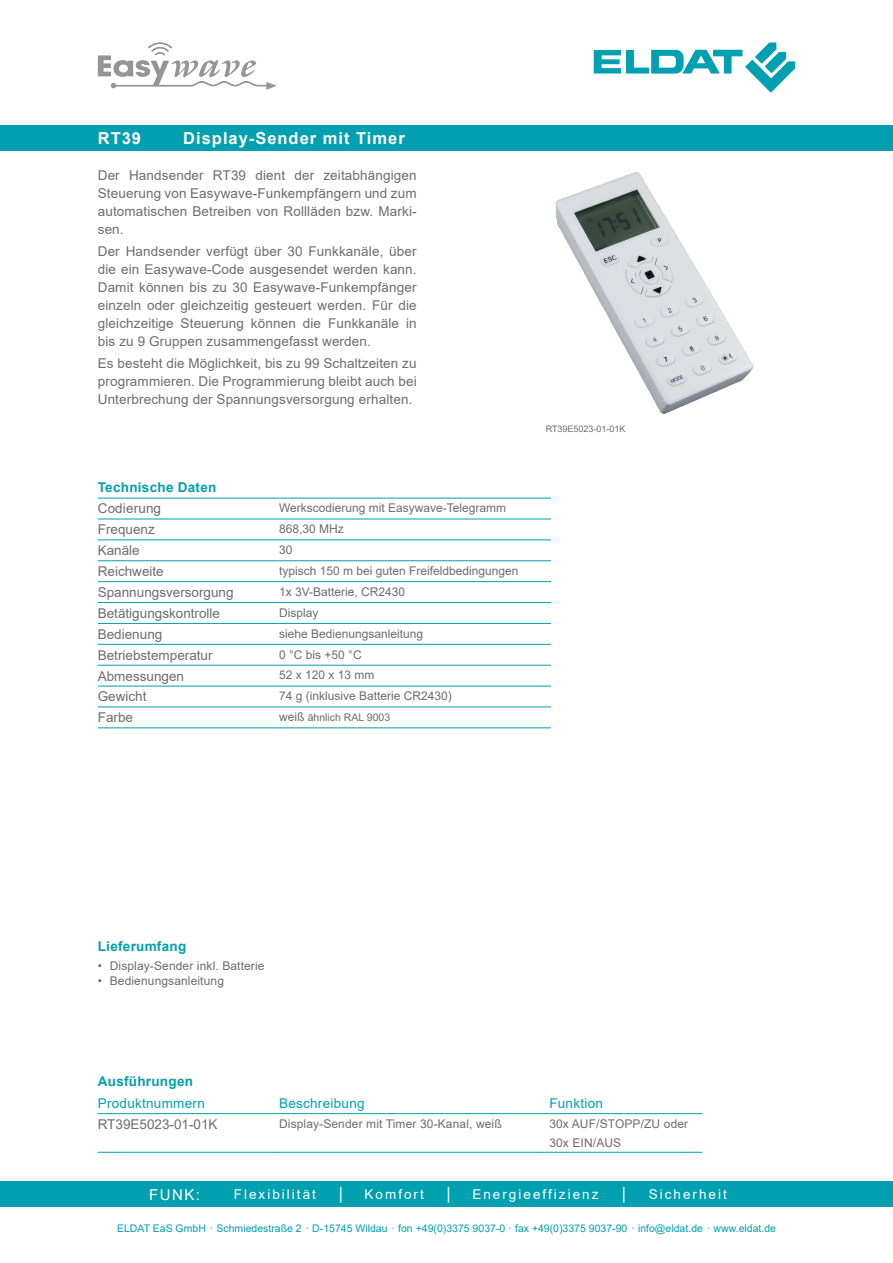
<style>
.page{position:relative;width:893px;height:1263px;background:#fff}
.page>*{position:absolute;margin:0;border:0;box-sizing:border-box;transform-origin:0 0}
.t1{font:700 16.5px "Arial";letter-spacing:.06em;color:#fff}
.t2{font:16.5px "Arial";color:#fff}
.t3{font:15px "Arial";color:#fff}
.t4{font:13.5px/18px "Arial";letter-spacing:.01em;color:#6c6d70;text-align:justify}
.t5{font:13.5px "Arial";letter-spacing:.15em;color:#fff}
.t6{font:700 13.5px "Arial";letter-spacing:.02em;color:#00a0b0}
.t7{font:13.5px "Arial";letter-spacing:.02em;color:#00a0b0}
.t8{font:12px/19.2px "Arial";color:#6c6d70}
.t9{font:10.5px "Arial";color:#00a0b0}
.t10{font:10.5px "Arial";color:#6c6d70}
.t11{font:9px "Arial";color:#6c6d70}
.s1{font-size:12px}
</style>
<div class="page">
<div style="left:0;top:1181px;width:893px;height:26px;background:#00a0b0"></div>
<div style="left:0;top:125px;width:893px;height:26px;background:#00a0b0"></div>
<svg style="left:594px;top:43px;width:201px;height:50px"></svg>
<svg style="left:98px;top:43px;width:179px;height:47px"></svg>
<hr style="left:98px;top:498px;width:181px;height:1px;background:#00a0b0">
<hr style="left:279px;top:498px;width:272px;height:1px;background:#00a0b0">
<hr style="left:98px;top:519px;width:181px;height:1px;background:#00a0b0">
<hr style="left:279px;top:519px;width:272px;height:1px;background:#00a0b0">
<hr style="left:98px;top:540px;width:181px;height:1px;background:#00a0b0">
<hr style="left:279px;top:540px;width:272px;height:1px;background:#00a0b0">
<hr style="left:98px;top:560px;width:181px;height:1px;background:#00a0b0">
<hr style="left:279px;top:560px;width:272px;height:1px;background:#00a0b0">
<hr style="left:98px;top:581px;width:181px;height:1px;background:#00a0b0">
<hr style="left:279px;top:581px;width:272px;height:1px;background:#00a0b0">
<hr style="left:98px;top:602px;width:181px;height:1px;background:#00a0b0">
<hr style="left:279px;top:602px;width:272px;height:1px;background:#00a0b0">
<hr style="left:98px;top:623px;width:181px;height:1px;background:#00a0b0">
<hr style="left:279px;top:623px;width:272px;height:1px;background:#00a0b0">
<hr style="left:98px;top:644px;width:181px;height:1px;background:#00a0b0">
<hr style="left:279px;top:644px;width:272px;height:1px;background:#00a0b0">
<hr style="left:98px;top:665px;width:181px;height:1px;background:#00a0b0">
<hr style="left:279px;top:665px;width:272px;height:1px;background:#00a0b0">
<hr style="left:98px;top:686px;width:181px;height:1px;background:#00a0b0">
<hr style="left:279px;top:686px;width:272px;height:1px;background:#00a0b0">
<hr style="left:98px;top:707px;width:181px;height:1px;background:#00a0b0">
<hr style="left:279px;top:707px;width:272px;height:1px;background:#00a0b0">
<hr style="left:98px;top:728px;width:181px;height:1px;background:#00a0b0">
<hr style="left:279px;top:728px;width:272px;height:1px;background:#00a0b0">
<hr style="left:98px;top:1113px;width:181px;height:1px;background:#00a0b0">
<hr style="left:279px;top:1113px;width:270px;height:1px;background:#00a0b0">
<hr style="left:549px;top:1113px;width:153px;height:1px;background:#00a0b0">
<hr style="left:98px;top:1152px;width:181px;height:1px;background:#00a0b0">
<hr style="left:279px;top:1152px;width:270px;height:1px;background:#00a0b0">
<hr style="left:549px;top:1152px;width:153px;height:1px;background:#00a0b0">
<img style="left:555px;top:172px;width:199px;height:241px">
<p class="t1" style="left:98px;top:127px;width:45px">RT39</p>
<p class="t1" style="left:183px;top:127px;width:223px">Display-Sender mit Timer</p>
<p class="t4" style="left:98px;top:166px;width:320px">Der Handsender RT39 dient der zeitabhängigen Steuerung von Easywave-Funkempfängern und zum automatischen Betreiben von Rollläden bzw. Marki&shy;sen.</p>
<p class="t4" style="left:98px;top:242px;width:320px">Der Handsender verfügt über 30 Funkkanäle, über die ein Easywave-Code ausgesendet werden kann.<br>Damit können bis zu 30 Easywave-Funkempfänger einzeln oder gleichzeitig gesteuert werden. Für die gleichzeitige Steuerung können die Funkkanäle in bis zu 9 Gruppen zusammengefasst werden.</p>
<p class="t4" style="left:98px;top:355px;width:320px">Es besteht die Möglichkeit, bis zu 99 Schaltzeiten zu programmieren. Die Programmierung bleibt auch bei Unterbrechung der Spannungsversorgung erhalten.</p>
<p class="t6" style="left:98px;top:478px;width:120px">Technische Daten</p>
<p class="t4" style="left:98px;top:500px;width:65px">Codierung</p>
<p class="t8" style="left:279px;top:498px;width:229px">Werkscodierung mit Easywave-Telegramm</p>
<p class="t4" style="left:98px;top:520px;width:59px">Frequenz</p>
<p class="t8" style="left:279px;top:519px;width:66px">868,30 MHz</p>
<p class="t4" style="left:98px;top:541px;width:44px">Kanäle</p>
<p class="t8" style="left:279px;top:540px;width:15px">30</p>
<p class="t4" style="left:98px;top:562px;width:68px">Reichweite</p>
<p class="t8" style="left:279px;top:561px;width:241px">typisch 150 m bei guten Freifeldbedingungen</p>
<p class="t4" style="left:98px;top:583px;width:137px">Spannungsversorgung</p>
<p class="t8" style="left:279px;top:582px;width:128px">1x 3V-Batterie, CR2430</p>
<p class="t4" style="left:98px;top:604px;width:124px">Betätigungskontrolle</p>
<p class="t8" style="left:279px;top:603px;width:41px">Display</p>
<p class="t4" style="left:98px;top:625px;width:66px">Bedienung</p>
<p class="t8" style="left:279px;top:624px;width:146px">siehe Bedienungsanleitung</p>
<p class="t4" style="left:98px;top:646px;width:116px">Betriebstemperatur</p>
<p class="t8" style="left:279px;top:645px;width:84px">0 °C bis +50 °C</p>
<p class="t4" style="left:98px;top:667px;width:88px">Abmessungen</p>
<p class="t8" style="left:279px;top:665px;width:97px">52 x 120 x 13 mm</p>
<p class="t4" style="left:98px;top:688px;width:50px">Gewicht</p>
<p class="t8" style="left:279px;top:686px;width:174px">74 g (inklusive Batterie CR2430)</p>
<p class="t4" style="left:98px;top:708px;width:37px">Farbe</p>
<p class="t10" style="left:279px;top:710px;width:113px"><span class="s1">weiß</span> ähnlich RAL 9003</p>
<p class="t11" style="left:546px;top:422px;width:81px">RT39E5023-01-01K</p>
<p class="t6" style="left:98px;top:937px;width:90px">Lieferumfang</p>
<p class="t8" style="left:98px;top:956px;width:168px">• Display-Sender inkl. Batterie</p>
<p class="t8" style="left:98px;top:971px;width:128px">• Bedienungsanleitung</p>
<p class="t6" style="left:98px;top:1071px;width:97px">Ausführungen</p>
<p class="t7" style="left:98px;top:1094px;width:109px">Produktnummern</p>
<p class="t7" style="left:279px;top:1094px;width:87px">Beschreibung</p>
<p class="t7" style="left:549px;top:1094px;width:55px">Funktion</p>
<p class="t4" style="left:98px;top:1115px;width:121px">RT39E5023-01-01K</p>
<p class="t8" style="left:279px;top:1114px;width:224px">Display-Sender mit Timer 30-Kanal, weiß</p>
<p class="t8" style="left:549px;top:1114px;width:140px">30x AUF/STOPP/ZU oder<br>30x EIN/AUS</p>
<p class="t3" style="left:149px;top:1184px;width:52px">FUNK:</p>
<p class="t5" style="left:234px;top:1185px;width:84px">Flexibilität</p>
<p class="t2" style="left:339px;top:1182px;width:6px">|</p>
<p class="t5" style="left:364px;top:1185px;width:61px">Komfort</p>
<p class="t2" style="left:447px;top:1182px;width:6px">|</p>
<p class="t5" style="left:472px;top:1185px;width:128px">Energieeffizienz</p>
<p class="t2" style="left:622px;top:1182px;width:6px">|</p>
<p class="t5" style="left:649px;top:1185px;width:80px">Sicherheit</p>
<p class="t9" style="left:117px;top:1221px;width:660px">ELDAT EaS GmbH · Schmiedestraße 2 · D-15745 Wildau · fon +49(0)3375 9037-0 · fax +49(0)3375 9037-90 · info@eldat.de · www.eldat.de</p>
</div>
